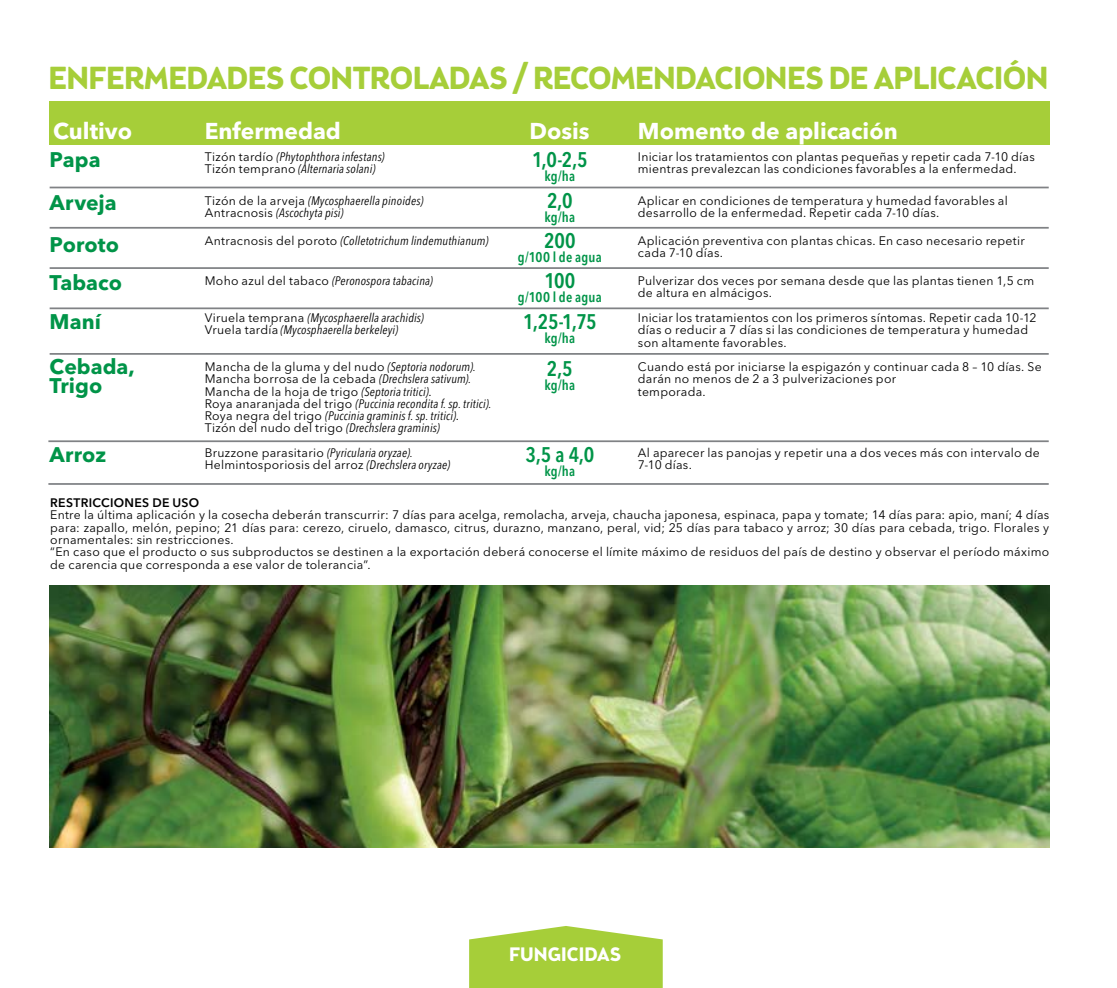
<style>
.page{position:relative;width:1117px;height:988px;background:#fff}
.page>*{position:absolute;margin:0;border:0;box-sizing:border-box;transform-origin:0 0}
.t1{font:700 31.5px "Brooklyn Samuels Five";letter-spacing:-.02em;color:#a6ce39}
.t2{font:700 22.75px "Avenir Next LT Pro";color:#fff}
.t3{font:700 21px/42px "Avenir Next LT Pro";letter-spacing:.005em;color:#009448}
.t4{font:600 condensed 21px "Avenir Next LT Pro";letter-spacing:-.015em;color:#009448}
.t5{font:700 19.25px "Brooklyn Samuels Five";color:#fff}
.t6{font:600 condensed 14px "Avenir Next LT Pro";letter-spacing:.01em;color:#009448}
.t7{font:12.25px/12.2px "Avenir Next LT Pro";letter-spacing:.02em;color:#000}
.t8{font:italic condensed 12.25px/12.2px "Avenir Next LT Pro";letter-spacing:.015em;color:#000}
.t9{font:600 12.25px "Avenir Next LT Pro";letter-spacing:.025em;color:#000}
.s1{font-style:normal;font-stretch:normal}
.s2{font-style:italic;font-stretch:condensed}
</style>
<div class="page">
<svg style="left:469px;top:926px;width:193px;height:61px;background:#afd34e"></svg>
<div style="left:50px;top:102px;width:999px;height:43px;background:#a6ce39"></div>
<hr style="left:50px;top:186px;width:998px;height:2px;background:#808285">
<hr style="left:50px;top:227px;width:998px;height:1px;background:#808285">
<hr style="left:50px;top:267px;width:998px;height:2px;background:#808285">
<hr style="left:50px;top:307px;width:998px;height:2px;background:#808285">
<hr style="left:50px;top:353px;width:998px;height:1px;background:#808285">
<hr style="left:48px;top:440px;width:1000px;height:2px;background:#808285">
<hr style="left:48px;top:483px;width:1000px;height:1px;background:#808285">
<img style="left:50px;top:585px;width:999px;height:262px">
<h1 class="t1" style="left:48px;top:60px;width:1001px">ENFERMEDADES CONTROLADAS / RECOMENDACIONES DE APLICACIÓN</h1>
<h2 class="t2" style="left:53px;top:117px;width:81px">Cultivo</h2>
<h2 class="t2" style="left:205px;top:117px;width:138px">Enfermedad</h2>
<h2 class="t2" style="left:529px;top:117px;width:62px">Dosis</h2>
<h2 class="t2" style="left:637px;top:117px;width:261px">Momento de aplicación</h2>
<h3 class="t3" style="left:50px;top:139px;width:71px">Papa<br>Arveja<br>Poroto</h3>
<h3 class="t3" style="left:50px;top:263px;width:74px;line-height:38.5px">Tabaco<br>Maní</h3>
<h3 class="t3" style="left:50px;top:357px;width:87px;line-height:19.2px">Cebada,<br>Trigo</h3>
<p class="t8" style="left:205px;top:150px;width:181px"><span class="s1">Tizón tardío</span> (Phytophthora infestans)<br><span class="s1">Tizón temprano</span> (Alternaria solani)</p>
<p class="t8" style="left:205px;top:194px;width:220px"><span class="s1">Tizón de la arveja</span> (Mycosphaerella pinoides)<br><span class="s1">Antracnosis</span> (Ascochyta pisi)</p>
<p class="t8" style="left:205px;top:234px;width:285px"><span class="s1">Antracnosis del poroto</span> (Colletotrichum lindemuthianum)</p>
<p class="t8" style="left:205px;top:275px;width:229px"><span class="s1">Moho azul del tabaco</span> (Peronospora tabacina)</p>
<p class="t8" style="left:205px;top:311px;width:220px"><span class="s1">Viruela temprana</span> (Mycosphaerella arachidis)<br><span class="s1">Vruela tardía</span> (Mycosphaerella berkeleyi)</p>
<p class="t8" style="left:205px;top:360px;width:288px"><span class="s1">Mancha de la gluma y del nudo</span> (Septoria nodorum).<br><span class="s1">Mancha borrosa de la cebada</span> (Drechslera sativum).<br><span class="s1">Mancha de la hoja de trigo</span> (Septoria tritici)<span class="s1">.<br>Roya anaranjada del trigo</span> (Puccinia recondita f. sp. tritici).<br><span class="s1">Roya negra del trigo</span> (Puccinia graminis f. sp. tritici)<span class="s1">.<br>Tizón del nudo del trigo</span> (Drechslera graminis)</p>
<p class="t7" style="left:205px;top:446px;width:247px">Bruzzone parasitario <span class="s2">(Pyricularia oryzae).<br></span>Helmintosporiosis del arroz <span class="s2">(Drechslera oryzae)</span></p>
<p class="t7" style="left:637px;top:150px;width:398px">Iniciar los tratamientos con plantas pequeñas y repetir cada 7-10 días mientras prevalezcan las condiciones favorables a la enfermedad.</p>
<p class="t7" style="left:637px;top:194px;width:371px">Aplicar en condiciones de temperatura y humedad favorables al desarrollo de la enfermedad. Repetir cada 7-10 días.</p>
<p class="t7" style="left:637px;top:234px;width:388px">Aplicación preventiva con plantas chicas. En caso necesario repetir cada 7-10 días.</p>
<p class="t7" style="left:637px;top:275px;width:398px">Pulverizar dos veces por semana desde que las plantas tienen 1,5 cm de altura en almácigos.</p>
<p class="t7" style="left:637px;top:311px;width:400px">Iniciar los tratamientos con los primeros síntomas. Repetir cada 10-12 días o reducir a 7 días si las condiciones de temperatura y humedad son altamente favorables.</p>
<p class="t7" style="left:637px;top:360px;width:405px">Cuando está por iniciarse la espigazón y continuar cada 8 – 10 días. Se darán no menos de 2 a 3 pulverizaciones por<br>temporada.</p>
<h3 class="t4" style="left:532px;top:147px;width:57px">1,0-2,5</h3>
<p class="t6" style="left:544px;top:168px;width:32px">kg/ha</p>
<h3 class="t4" style="left:547px;top:187px;width:27px">2,0</h3>
<p class="t6" style="left:544px;top:208px;width:32px">kg/ha</p>
<h3 class="t4" style="left:544px;top:228px;width:33px">200</h3>
<p class="t6" style="left:518px;top:248px;width:85px">g/100 l de agua</p>
<h3 class="t4" style="left:544px;top:268px;width:32px">100</h3>
<p class="t6" style="left:518px;top:289px;width:85px">g/100 l de agua</p>
<h3 class="t4" style="left:523px;top:308px;width:75px">1,25-1,75</h3>
<p class="t6" style="left:544px;top:329px;width:32px">kg/ha</p>
<h3 class="t4" style="left:547px;top:355px;width:27px">2,5</h3>
<p class="t6" style="left:544px;top:376px;width:32px">kg/ha</p>
<h3 class="t4" style="left:525px;top:441px;width:70px">3,5 a 4,0</h3>
<p class="t6" style="left:544px;top:462px;width:32px">kg/ha</p>
<h3 class="t3" style="left:50px;top:433px;width:58px">Arroz</h3>
<p class="t7" style="left:637px;top:446px;width:403px">Al aparecer las panojas y repetir una a dos veces más con intervalo de<br>7-10 días.</p>
<p class="t9" style="left:50px;top:495px;width:150px">RESTRICCIONES DE USO</p>
<p class="t7" style="left:50px;top:509px;width:1000px">Entre la última aplicación y la cosecha deberán transcurrir: 7 días para acelga, remolacha, arveja, chaucha japonesa, espinaca, papa y tomate; 14 días para: apio, maní; 4 días para: zapallo, melón, pepino; 21 días para: cerezo, ciruelo, damasco, citrus, durazno, manzano, peral, vid; 25 días para tabaco y arroz; 30 días para cebada, trigo. Florales y ornamentales: sin restricciones.<br>“En caso que el producto o sus subproductos se destinen a la exportación deberá conocerse el límite máximo de residuos del país de destino y observar el período máximo de carencia que corresponda a ese valor de tolerancia”.</p>
<h3 class="t5" style="left:509px;top:943px;width:113px">FUNGICIDAS</h3>
</div>
